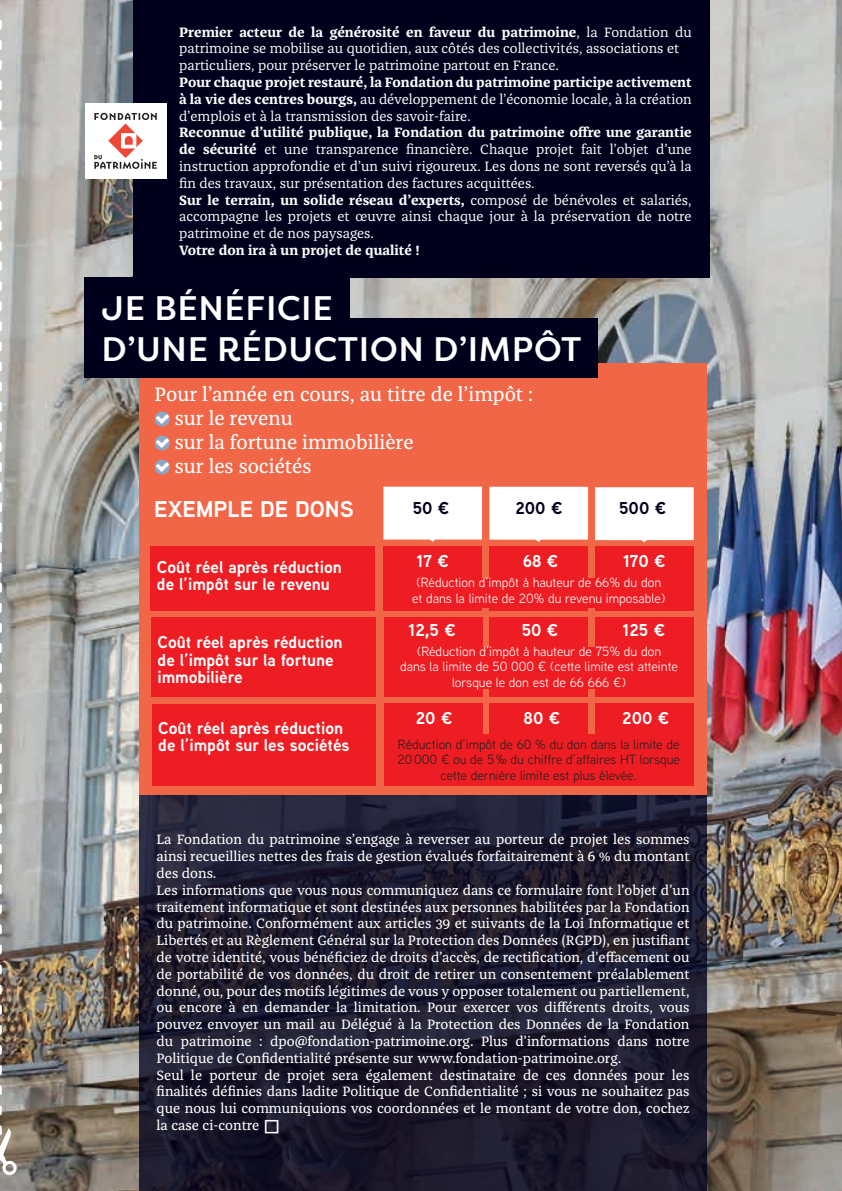
<style>
.page{position:relative;width:842px;height:1191px;background:#fff}
.page>*{position:absolute;margin:0;border:0;box-sizing:border-box;transform-origin:0 0}
.t1{font:500 34px/40.8px "Filson Pro";letter-spacing:.02em;color:#fff}
.t2{font:700 22.8px "Aaux Next";color:#fff}
.t3{font:20px/24px "Franziska Pro";color:#fff}
.t4{font:700 17.2px/17.2px "Aaux Next";color:#fff}
.t5{font:700 17.2px "Aaux Next";color:#00001d}
.t6{font:14px/16.8px "Franziska Pro";color:#fff}
.t7{font:14px/16.8px "Franziska Pro";color:#fff}
.t8{font:700 14px/16.8px "Franziska Pro";color:#fff;text-align:justify}
.t9{font:13.4px/15.2px "Aaux Next";color:#fff;text-align:center}
.t10{font:13.4px/15.2px "Aaux Next";color:#231f20;text-align:center}
.s1{font-weight:700}
.s2{font-weight:400}
.s3{font-size:22px}
</style>
<div class="page">
<img style="left:0;top:0;width:842px;height:1191px">
<div style="left:140px;top:363px;width:566px;height:431px;background:#f26648"></div>
<svg style="left:155px;top:411px;width:15px;height:15px"></svg>
<svg style="left:156px;top:414px;width:13px;height:10px"></svg>
<svg style="left:155px;top:435px;width:15px;height:15px"></svg>
<svg style="left:156px;top:438px;width:13px;height:10px"></svg>
<svg style="left:155px;top:459px;width:15px;height:15px"></svg>
<svg style="left:156px;top:462px;width:13px;height:10px"></svg>
<svg style="left:595px;top:487px;width:99px;height:55px;background:#fef8f7"></svg>
<div style="left:489px;top:487px;width:99px;height:55px;background:#fff"></div>
<svg style="left:383px;top:486px;width:99px;height:56px;background:#fef6f4"></svg>
<div style="left:150px;top:546px;width:225px;height:65px;background:#ee1d23"></div>
<div style="left:383px;top:546px;width:99px;height:64px;background:#ee1d23"></div>
<div style="left:489px;top:546px;width:98px;height:64px;background:#ee1d23"></div>
<div style="left:596px;top:546px;width:98px;height:64px;background:#ee1d23"></div>
<div style="left:384px;top:578px;width:309px;height:30px;background:#ee1d23"></div>
<div style="left:151px;top:617px;width:225px;height:80px;background:#ee1d23"></div>
<div style="left:384px;top:617px;width:99px;height:80px;background:#ee1d23"></div>
<div style="left:489px;top:617px;width:99px;height:80px;background:#ee1d23"></div>
<div style="left:595px;top:617px;width:98px;height:80px;background:#ee1d23"></div>
<div style="left:386px;top:647px;width:306px;height:41px;background:#ee1d23"></div>
<div style="left:152px;top:704px;width:223px;height:81px;background:#ee1d23"></div>
<div style="left:384px;top:703px;width:98px;height:82px;background:#ee1d23"></div>
<div style="left:489px;top:704px;width:98px;height:81px;background:#ee1d23"></div>
<div style="left:595px;top:704px;width:98px;height:81px;background:#ee1d23"></div>
<svg style="left:0;top:22px;width:17px;height:1154px;background:#aaa8a3"></svg>
<div style="left:133px;top:0;width:577px;height:278px;background:#00001d"></div>
<div style="left:85px;top:103px;width:81px;height:76px;background:#fff"></div>
<svg style="left:94px;top:113px;width:63px;height:56px"></svg>
<div style="left:84px;top:278px;width:266px;height:59px;background:#00001d"></div>
<div style="left:84px;top:318px;width:514px;height:60px;background:#00001d"></div>
<div style="left:384px;top:734px;width:309px;height:51px;background:#ee1d23"></div>
<svg style="left:140px;top:795px;width:566px;height:396px;background:#1c1a2e"></svg>
<p class="t7" style="left:179px;top:23px;width:514px"><span class="s1">Premier acteur de la générosité en faveur du patrimoine</span>, la Fondation du patrimoine se mobilise au quotidien, aux côtés des collectivités, associations et particuliers, pour préserver le patrimoine partout en France.</p>
<p class="t8" style="left:179px;top:74px;width:514px">Pour chaque projet restauré, la Fondation du patrimoine participe activement à la vie des centres bourgs, <span class="s2">au développement de l’économie locale, à la création d’emplois et à la transmission des savoir-faire.</span></p>
<p class="t7" style="left:179px;top:124px;width:514px"><span class="s1">Reconnue d’utilité publique, la Fondation du patrimoine offre une garantie de sécurité</span> et une transparence financière. Chaque projet fait l’objet d’une instruction approfondie et d’un suivi rigoureux. Les dons ne sont reversés qu’à la fin des travaux, sur présentation des factures acquittées.<br><span class="s1">Sur le terrain, un solide réseau d’experts,</span> composé de bénévoles et salariés, accompagne les projets et œuvre ainsi chaque jour à la préservation de notre patrimoine et de nos paysages.</p>
<p class="t8" style="left:179px;top:242px;width:242px">Votre don ira à un projet de qualité !</p>
<h1 class="t1" style="left:102px;top:287px;width:481px">JE BÉNÉFICIE<br>D’UNE RÉDUCTION D’IMPÔT</h1>
<h3 class="t3" style="left:175px;top:382px;width:360px;text-indent:-20px">Pour l’année en cours, au titre de l’impôt : sur le revenu<br>sur la fortune immobilière<br>sur les sociétés</h3>
<p class="t5" style="left:413px;top:496px;width:38px">50 €</p>
<p class="t5" style="left:515px;top:496px;width:49px">200 €</p>
<p class="t5" style="left:619px;top:496px;width:49px">500 €</p>
<h2 class="t2" style="left:154px;top:493px;width:201px">EXEMPLE DE DONS</h2>
<p class="t4" style="left:157px;top:558px;width:186px">Coût réel après réduction de l’impôt sur le revenu</p>
<p class="t4" style="left:417px;top:552px;width:34px">17 €</p>
<p class="t4" style="left:523px;top:552px;width:38px">68 €</p>
<p class="t4" style="left:623px;top:552px;width:45px">170 €</p>
<p class="t9" style="left:412px;top:574px;width:255px">(Réduction d’impôt à hauteur de 66% du don et dans la limite de 20% du revenu imposable)</p>
<p class="t4" style="left:158px;top:633px;width:186px">Coût réel après réduction de l’impôt sur la fortune immobilière</p>
<p class="t4" style="left:158px;top:719px;width:193px">Coût réel après réduction de l’impôt sur les sociétés</p>
<p class="t4" style="left:409px;top:620px;width:49px">12,5 €</p>
<p class="t4" style="left:522px;top:620px;width:38px">50 €</p>
<p class="t4" style="left:623px;top:620px;width:44px">125 €</p>
<p class="t9" style="left:400px;top:643px;width:279px">(Réduction d’impôt à hauteur de 75% du don<br>dans la limite de 50 000 € (cette limite est atteinte lorsque le don est de 66 666 €)</p>
<p class="t4" style="left:416px;top:709px;width:39px">20 €</p>
<p class="t4" style="left:524px;top:709px;width:39px">80 €</p>
<p class="t4" style="left:622px;top:709px;width:49px">200 €</p>
<p class="t10" style="left:397px;top:736px;width:284px">Réduction d’impôt de 60 % du don dans la limite de<br>20 000 € ou de 5 ‰ du chiffre d’affaires HT lorsque cette dernière limite est plus élevée.</p>
<p class="t6" style="left:157px;top:831px;width:534px">La Fondation du patrimoine s’engage à reverser au porteur de projet les sommes ainsi recueillies nettes des frais de gestion évalués forfaitairement à 6 % du montant des dons.<br>Les informations que vous nous communiquez dans ce formulaire font l’objet d’un traitement informatique et sont destinées aux personnes habilitées par la Fondation du patrimoine. Conformément aux articles 39 et suivants de la Loi Informatique et Libertés et au Règlement Général sur la Protection des Données (RGPD), en justifiant de votre identité, vous bénéficiez de droits d’accès, de rectification, d’effacement ou de portabilité de vos données, du droit de retirer un consentement préalablement donné, ou, pour des motifs légitimes de vous y opposer totalement ou partiellement, ou encore à en demander la limitation. Pour exercer vos différents droits, vous pouvez envoyer un mail au Délégué à la Protection des Données de la Fondation du patrimoine : dpo@fondation-patrimoine.org. Plus d’informations dans notre Politique de Confidentialité présente sur www.fondation-patrimoine.org.<br>Seul le porteur de projet sera également destinataire de ces données pour les finalités définies dans ladite Politique de Confidentialité ; si vous ne souhaitez pas que nous lui communiquions vos coordonnées et le montant de votre don, cochez la case ci-contre <span class="s3">□</span></p>
</div>
